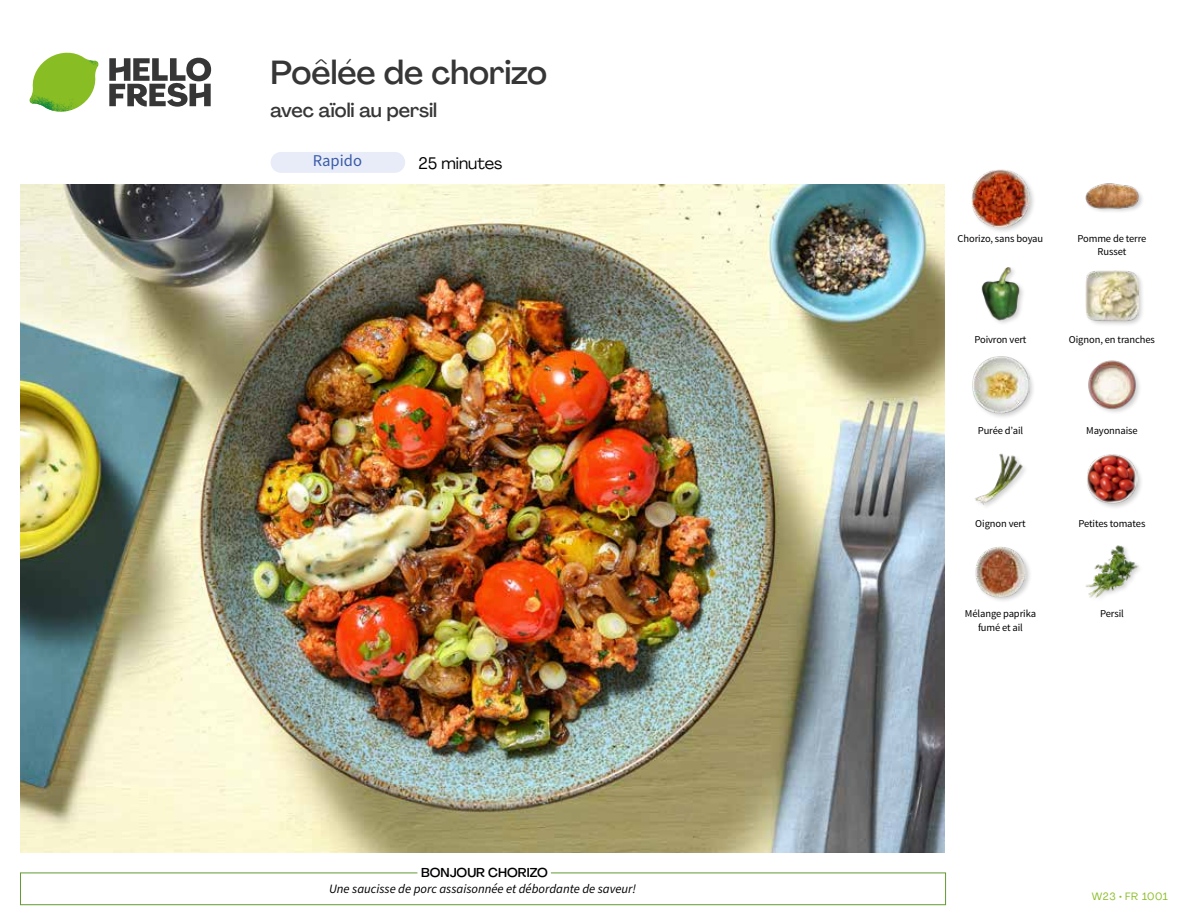
<style>
.page{position:relative;width:1188px;height:918px;background:#fff}
.page>*{position:absolute;margin:0;border:0;box-sizing:border-box;transform-origin:0 0}
.t1{font:500 33px "Agrandir";letter-spacing:-.005em;color:#373636}
.t2{font:500 19.5px "Agrandir";color:#373636}
.t3{font:16.5px "Agrandir";color:#000}
.t4{font:16.5px "Source Sans Pro";color:#3a5ba7}
.t5{font:italic 12.75px "Source Sans Pro";color:#000}
.t6{font:500 12.75px "Agrandir";color:#000}
.t7{font:10.5px/13.5px "Source Sans Pro";letter-spacing:-.01em;color:#000;text-align:center}
.t8{font:10.5px "Agrandir";letter-spacing:.05em;color:#89bd24}
</style>
<div class="page">
<svg style="left:109px;top:57px;width:102px;height:50px"></svg>
<svg style="left:34px;top:53px;width:62px;height:40px"></svg>
<img style="left:67px;top:53px;width:32px;height:26px">
<img style="left:33px;top:75px;width:59px;height:11px">
<img style="left:29px;top:79px;width:61px;height:33px">
<img style="left:65px;top:86px;width:27px;height:25px">
<div style="left:20px;top:873px;width:926px;height:32px;border:1px solid #619b31"></div>
<div style="left:417px;top:865px;width:134px;height:15px;background:#fff"></div>
<img style="left:21px;top:184px;width:924px;height:668px">
<div style="left:271px;top:152px;width:134px;height:21px;background:#e7ecf8;border-radius:10px"></div>
<img style="left:1085px;top:545px;width:54px;height:53px">
<div style="left:974px;top:546px;width:58px;height:58px;background:#000;opacity:.2"></div>
<img style="left:975px;top:547px;width:51px;height:50px">
<div style="left:1086px;top:453px;width:58px;height:57px;background:#000;opacity:.2"></div>
<img style="left:1087px;top:454px;width:50px;height:50px">
<img style="left:975px;top:453px;width:50px;height:54px">
<img style="left:1088px;top:360px;width:52px;height:52px">
<div style="left:971px;top:355px;width:64px;height:65px;background:#000;opacity:.2"></div>
<img style="left:972px;top:356px;width:57px;height:57px">
<div style="left:1085px;top:269px;width:60px;height:58px;background:#000;opacity:.2"></div>
<img style="left:1085px;top:269px;width:53px;height:53px">
<img style="left:981px;top:267px;width:42px;height:56px">
<img style="left:1085px;top:183px;width:56px;height:28px">
<div style="left:971px;top:169px;width:65px;height:64px;background:#000;opacity:.2"></div>
<img style="left:972px;top:170px;width:57px;height:57px">
<h1 class="t1" style="left:271px;top:52px;width:278px">Poêlée de chorizo</h1>
<h2 class="t2" style="left:271px;top:98px;width:168px">avec aïoli au persil</h2>
<h3 class="t3" style="left:418px;top:153px;width:86px">25 minutes</h3>
<h3 class="t4" style="left:313px;top:151px;width:51px">Rapido</h3>
<p class="t6" style="left:421px;top:864px;width:128px">BONJOUR CHORIZO</p>
<p class="t5" style="left:329px;top:880px;width:309px">Une saucisse de porc assaisonnée et débordante de saveur!</p>
<p class="t7" style="left:958px;top:232px;width:87px">Chorizo, sans boyau</p>
<p class="t7" style="left:1078px;top:232px;width:70px">Pomme de terre<br>Russet</p>
<p class="t7" style="left:974px;top:333px;width:54px">Poivron vert</p>
<p class="t7" style="left:1069px;top:333px;width:88px">Oignon, en tranches</p>
<p class="t7" style="left:978px;top:424px;width:47px">Purée d’ail</p>
<p class="t7" style="left:1086px;top:424px;width:53px">Mayonnaise</p>
<p class="t7" style="left:975px;top:517px;width:52px">Oignon vert</p>
<p class="t7" style="left:965px;top:607px;width:73px">Mélange paprika fumé et ail</p>
<p class="t7" style="left:1079px;top:517px;width:68px">Petites tomates</p>
<p class="t7" style="left:1100px;top:607px;width:25px">Persil</p>
<p class="t8" style="left:1092px;top:890px;width:77px">W23 • FR 1001</p>
</div>
